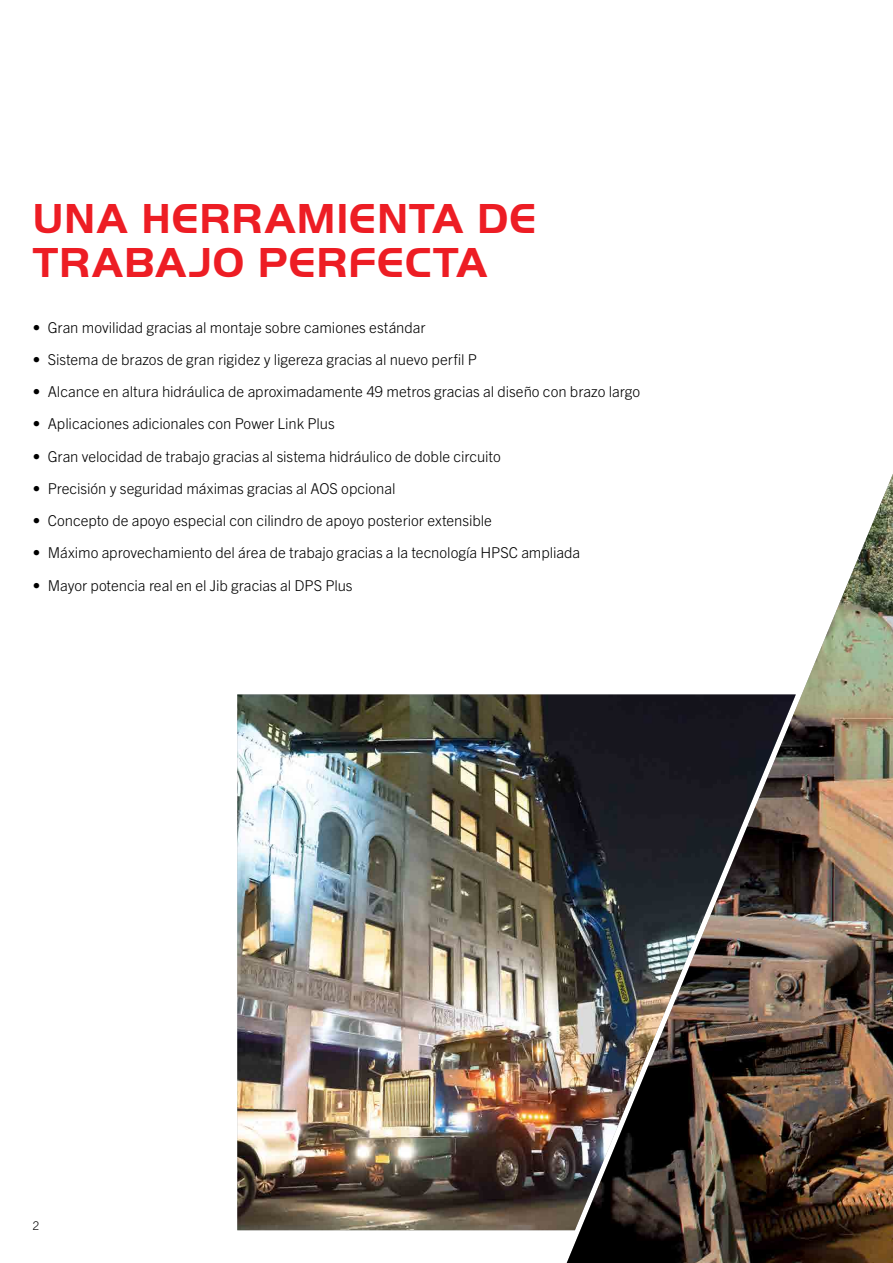
<style>
.page{position:relative;width:893px;height:1263px;background:#fff}
.page>*{position:absolute;margin:0;border:0;box-sizing:border-box;transform-origin:0 0}
._01_Headline_Palf_29{font:700 43.5px "Palfinger Handel Gothic";letter-spacing:.02em;color:#ed1d24}
._03_Subheadline-Copy{font:300 15px "Trade Gothic Next LT Pro";letter-spacing:-.005em;color:#000}
.t1{font:300 12px "Trade Gothic Next LT Pro";color:#000}
</style>
<div class="page">
<img style="left:567px;top:474px;width:326px;height:789px">
<img style="left:237px;top:694px;width:559px;height:536px">
<p class="_01_Headline_Palf_29" style="left:33px;top:194px;width:505px">UNA HERRAMIENTA DE</p>
<p class="_01_Headline_Palf_29" style="left:33px;top:238px;width:456px">TRABAJO PERFECTA</p>
<p class="_03_Subheadline-Copy" style="left:33px;top:317px;width:394px">• Gran movilidad gracias al montaje sobre camiones estándar</p>
<p class="_03_Subheadline-Copy" style="left:33px;top:349px;width:446px">• Sistema de brazos de gran rigidez y ligereza gracias al nuevo perfil P</p>
<p class="_03_Subheadline-Copy" style="left:33px;top:381px;width:609px">• Alcance en altura hidráulica de aproximadamente 49 metros gracias al diseño con brazo largo</p>
<p class="_03_Subheadline-Copy" style="left:33px;top:413px;width:303px">• Aplicaciones adicionales con Power Link Plus</p>
<p class="_03_Subheadline-Copy" style="left:33px;top:446px;width:469px">• Gran velocidad de trabajo gracias al sistema hidráulico de doble circuito</p>
<p class="_03_Subheadline-Copy" style="left:33px;top:478px;width:364px">• Precisión y seguridad máximas gracias al AOS opcional</p>
<p class="_03_Subheadline-Copy" style="left:33px;top:510px;width:461px">• Concepto de apoyo especial con cilindro de apoyo posterior extensible</p>
<p class="_03_Subheadline-Copy" style="left:33px;top:543px;width:549px">• Máximo aprovechamiento del área de trabajo gracias a la tecnología HPSC ampliada</p>
<p class="_03_Subheadline-Copy" style="left:33px;top:575px;width:321px">• Mayor potencia real en el Jib gracias al DPS Plus</p>
<p class="t1" style="left:33px;top:1217px;width:8px">2</p>
</div>
